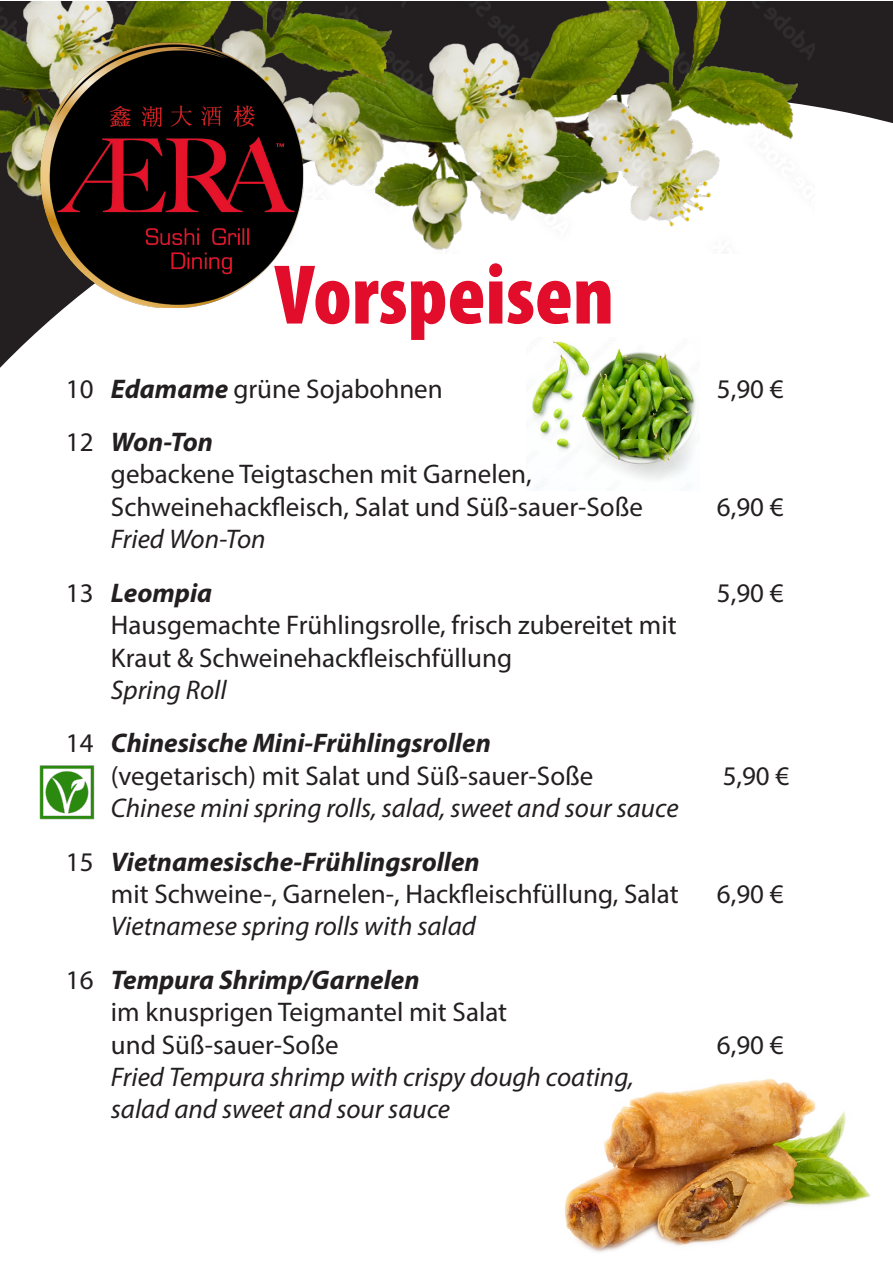
<style>
.page{position:relative;width:893px;height:1263px;background:#fff}
.page>*{position:absolute;margin:0;border:0;box-sizing:border-box;transform-origin:0 0}
.t1{font:900 condensed 85.5px "Myriad Pro";color:#e10d2a}
.t2{font:27px/32.4px "Myriad Pro";color:#231f20}
.t3{font:italic 27px/53.4px "Myriad Pro";color:#231f20}
.t4{font:italic 700 27px/53.4px "Myriad Pro";color:#231f20}
.s1{font-weight:700;font-style:italic}
.s2{font-style:normal}
.s3{font-weight:700}
.s4{font-weight:400}
.s5{font-weight:400;font-style:normal}
</style>
<div class="page">
<img style="left:529px;top:378px;width:168px;height:113px">
<svg style="left:0;top:1px;width:893px;height:377px"></svg>
<img style="left:304px;top:1px;width:510px;height:252px">
<img style="left:0;top:1px;width:408px;height:199px">
<img style="left:41px;top:42px;width:263px;height:266px">
<img style="left:39px;top:765px;width:56px;height:55px">
<img style="left:564px;top:1078px;width:307px;height:175px">
<h1 class="t1" style="left:275px;top:240px;width:341px">Vorspeisen</h1>
<p class="t2" style="left:66px;top:372px;width:378px">10 <span class="s1">Edamame</span> grüne Sojabohnen</p>
<p class="t2" style="left:717px;top:372px;width:68px">5,90 €</p>
<p class="t2" style="left:111px;top:425px;width:534px;text-indent:-45px">12 <span class="s1">Won-Ton<br></span>gebackene Teigtaschen mit Garnelen,<br>Schweinehackfleisch, Salat und Süß-sauer-Soße</p>
<p class="t2" style="left:717px;top:490px;width:68px">6,90 €</p>
<p class="t3" style="left:66px;top:512px;width:201px;text-indent:45px">Fried Won-Ton<br><span class="s2">13</span> <span class="s3">Leompia</span></p>
<p class="t2" style="left:717px;top:576px;width:68px">5,90 €</p>
<p class="t2" style="left:111px;top:608px;width:567px">Hausgemachte Frühlingsrolle, frisch zubereitet mit<br>Kraut &amp; Schweinehackfleischfüllung</p>
<p class="t4" style="left:66px;top:662px;width:426px;text-indent:45px"><span class="s4">Spring Roll<br></span><span class="s5">14</span> Chinesische Mini-Frühlingsrollen</p>
<p class="t2" style="left:111px;top:759px;width:484px">(vegetarisch) mit Salat und Süß-sauer-Soße</p>
<p class="t2" style="left:723px;top:759px;width:68px">5,90 €</p>
<p class="t3" style="left:66px;top:781px;width:614px;text-indent:45px">Chinese mini spring rolls, salad, sweet and sour sauce<br><span class="s2">15</span> <span class="s3">Vietnamesische-Frühlingsrollen</span></p>
<p class="t2" style="left:111px;top:877px;width:569px">mit Schweine-, Garnelen-, Hackfleischfüllung, Salat</p>
<p class="t2" style="left:717px;top:877px;width:68px">6,90 €</p>
<p class="t3" style="left:66px;top:899px;width:412px;text-indent:45px">Vietnamese spring rolls with salad<br><span class="s2">16</span> <span class="s3">Tempura Shrimp/Garnelen</span></p>
<p class="t2" style="left:111px;top:995px;width:398px">im knusprigen Teigmantel mit Salat und Süß-sauer-Soße</p>
<p class="t2" style="left:717px;top:1028px;width:68px">6,90 €</p>
<p class="t3" style="left:111px;top:1060px;width:524px;line-height:32.4px">Fried Tempura shrimp with crispy dough coating, salad and sweet and sour sauce</p>
</div>
